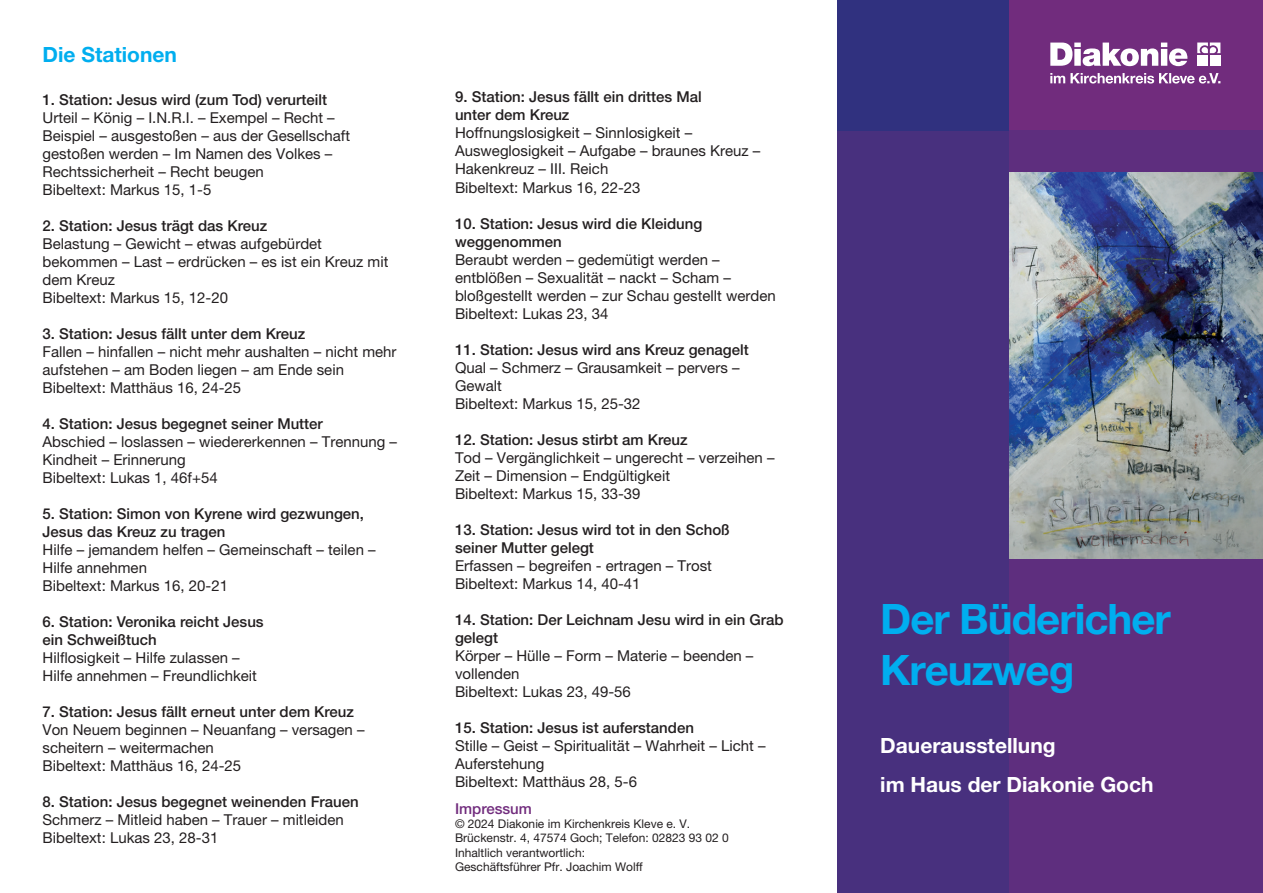
<style>
.page{position:relative;width:1263px;height:893px;background:#fff}
.page>*{position:absolute;margin:0;border:0;box-sizing:border-box;transform-origin:0 0}
.t1{font:700 42px/51px "Helvetica Neue LT Pro";letter-spacing:-.025em;color:#00aeef}
.t2{font:700 21px "Helvetica Neue LT Pro";color:#fff}
.t3{font:700 21px "Helvetica Neue LT Pro";color:#00aeef}
.t4{font:15px/18px "Helvetica Neue LT Pro";color:#231f20}
.t5{font:500 15px "Helvetica Neue LT Pro";color:#712c7d}
.t6{font:12px "Helvetica Neue LT Pro";color:#231f20}
.s1{font-weight:500}
</style>
<div class="page">
<div style="left:838px;top:130px;width:172px;height:763px;background:#48307e"></div>
<div style="left:838px;top:0;width:172px;height:130px;background:#30317f"></div>
<div style="left:1010px;top:0;width:253px;height:130px;background:#712c7d"></div>
<div style="left:1010px;top:130px;width:253px;height:763px;background:#5e2e7e"></div>
<svg style="left:1050px;top:43px;width:137px;height:23px"></svg>
<svg style="left:1197px;top:43px;width:23px;height:10px"></svg>
<div style="left:1197px;top:55px;width:11px;height:11px;background:#fff"></div>
<div style="left:1210px;top:55px;width:10px;height:11px;background:#fff"></div>
<svg style="left:1050px;top:73px;width:170px;height:11px"></svg>
<img style="left:1010px;top:172px;width:253px;height:387px">
<p class="t3" style="left:43px;top:41px;width:136px">Die Stationen</p>
<p class="t4" style="left:43px;top:91px;width:309px"><span class="s1">1. Station: Jesus wird (zum Tod) verurteilt </span>Urteil – König – I.N.R.I. – Exempel – Recht – Beispiel – ausgestoßen – aus der Gesellschaft gestoßen werden – Im Namen des Volkes – Rechtssicherheit – Recht beugen<br>Bibeltext: Markus 15, 1-5</p>
<p class="t4" style="left:43px;top:217px;width:347px"><span class="s1">2. Station: Jesus trägt das Kreuz<br></span>Belastung – Gewicht – etwas aufgebürdet bekommen – Last – erdrücken – es ist ein Kreuz mit dem Kreuz<br>Bibeltext: Markus 15, 12-20</p>
<p class="t4" style="left:43px;top:325px;width:356px"><span class="s1">3. Station: Jesus fällt unter dem Kreuz<br></span>Fallen – hinfallen – nicht mehr aushalten – nicht mehr aufstehen – am Boden liegen – am Ende sein Bibeltext: Matthäus 16, 24-25</p>
<p class="t4" style="left:43px;top:415px;width:356px"><span class="s1">4. Station: Jesus begegnet seiner Mutter<br></span>Abschied – loslassen – wiedererkennen – Trennung – Kindheit – Erinnerung<br>Bibeltext: Lukas 1, 46f+54</p>
<p class="t4" style="left:43px;top:505px;width:335px"><span class="s1">5. Station: Simon von Kyrene wird gezwungen,<br>Jesus das Kreuz zu tragen<br></span>Hilfe – jemandem helfen – Gemeinschaft – teilen –<br>Hilfe annehmen<br>Bibeltext: Markus 16, 20-21</p>
<p class="t4" style="left:43px;top:613px;width:223px"><span class="s1">6. Station: Veronika reicht Jesus ein Schweißtuch<br></span>Hilflosigkeit – Hilfe zulassen –<br>Hilfe annehmen – Freundlichkeit</p>
<p class="t4" style="left:43px;top:703px;width:324px"><span class="s1">7. Station: Jesus fällt erneut unter dem Kreuz </span>Von Neuem beginnen – Neuanfang – versagen – scheitern – weitermachen<br>Bibeltext: Matthäus 16, 24-25</p>
<p class="t4" style="left:43px;top:793px;width:318px"><span class="s1">8. Station: Jesus begegnet weinenden Frauen<br></span>Schmerz – Mitleid haben – Trauer – mitleiden<br>Bibeltext: Lukas 23, 28-31</p>
<p class="t4" style="left:455px;top:88px;width:307px"><span class="s1">9. Station: Jesus fällt ein drittes Mal<br>unter dem Kreuz<br></span>Hoffnungslosigkeit – Sinnlosigkeit –<br>Ausweglosigkeit – Aufgabe – braunes Kreuz –<br>Hakenkreuz – III. Reich<br>Bibeltext: Markus 16, 22-23</p>
<p class="t4" style="left:455px;top:214px;width:322px"><span class="s1">10. Station: Jesus wird die Kleidung weggenommen<br></span>Beraubt werden – gedemütigt werden – entblößen – Sexualität – nackt – Scham – bloßgestellt werden – zur Schau gestellt werden<br>Bibeltext: Lukas 23, 34</p>
<p class="t4" style="left:455px;top:340px;width:295px"><span class="s1">11. Station: Jesus wird ans Kreuz genagelt<br></span>Qual – Schmerz – Grausamkeit – pervers –<br>Gewalt<br>Bibeltext: Markus 15, 25-32</p>
<p class="t4" style="left:455px;top:430px;width:321px"><span class="s1">12. Station: Jesus stirbt am Kreuz<br></span>Tod – Vergänglichkeit – ungerecht – verzeihen – Zeit – Dimension – Endgültigkeit<br>Bibeltext: Markus 15, 33-39</p>
<p class="t4" style="left:455px;top:520px;width:276px"><span class="s1">13. Station: Jesus wird tot in den Schoß seiner Mutter gelegt<br></span>Erfassen – begreifen - ertragen – Trost<br>Bibeltext: Markus 14, 40-41</p>
<p class="t4" style="left:455px;top:610px;width:330px"><span class="s1">14. Station: Der Leichnam Jesu wird in ein Grab gelegt<br></span>Körper – Hülle – Form – Materie – beenden – vollenden<br>Bibeltext: Lukas 23, 49-56</p>
<p class="t4" style="left:455px;top:718px;width:312px"><span class="s1">15. Station: Jesus ist auferstanden<br></span>Stille – Geist – Spiritualität – Wahrheit – Licht –<br>Auferstehung<br>Bibeltext: Matthäus 28, 5-6</p>
<p class="t5" style="left:455px;top:799px;width:78px">Impressum</p>
<p class="t6" style="left:455px;top:816px;width:237px">© 2024 Diakonie im Kirchenkreis Kleve e. V.</p>
<p class="t6" style="left:455px;top:831px;width:275px">Brückenstr. 4, 47574 Goch; Telefon: 02823 93 02 0</p>
<p class="t6" style="left:455px;top:845px;width:131px">Inhaltlich verantwortlich:</p>
<p class="t6" style="left:455px;top:860px;width:189px">Geschäftsführer Pfr. Joachim Wolff</p>
<p class="t1" style="left:880px;top:592px;width:292px">Der Büdericher<br>Kreuzweg</p>
<p class="t2" style="left:880px;top:732px;width:177px">Dauerausstellung</p>
<p class="t2" style="left:880px;top:771px;width:275px">im Haus der Diakonie Goch</p>
</div>
